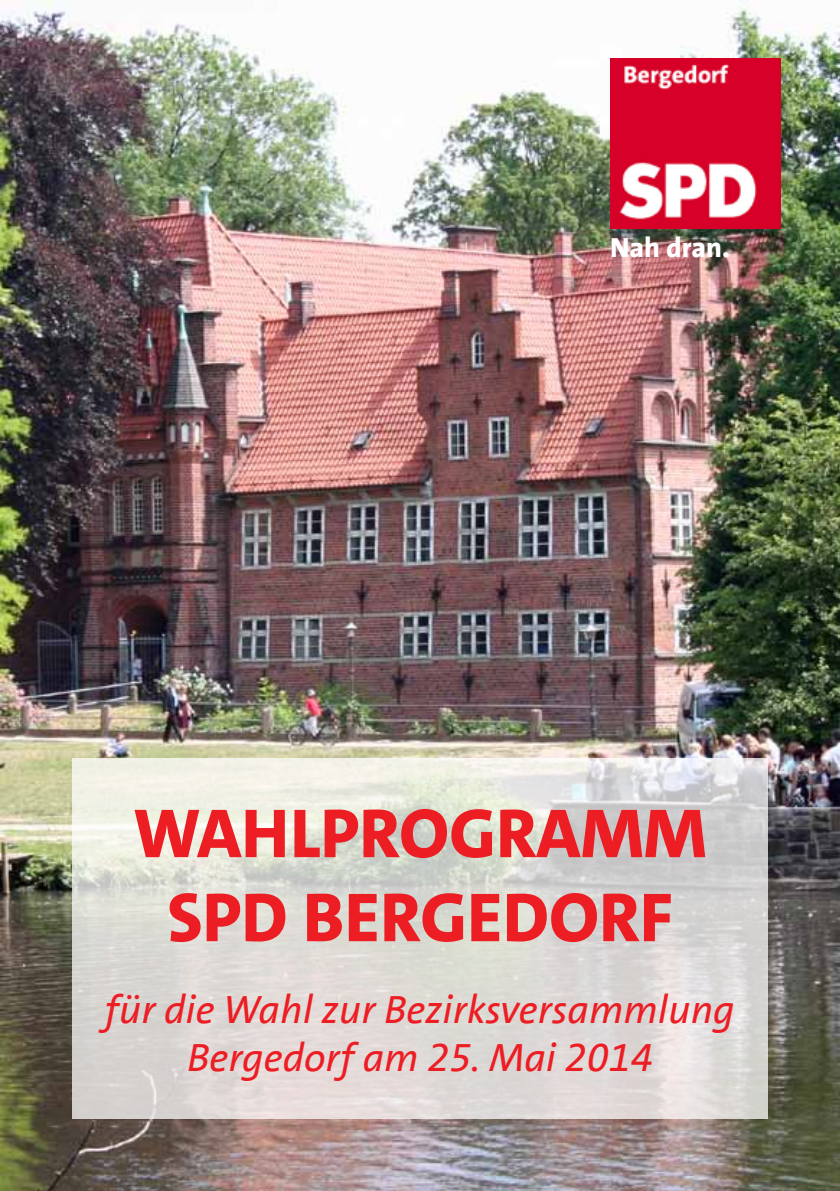
<style>
.page{position:relative;width:840px;height:1191px;background:#fff}
.page>*{position:absolute;margin:0;border:0;box-sizing:border-box;transform-origin:0 0}
.t1{font:800 70px/84px "SPD The Sans Versal";color:#ed1d24;text-align:center}
.t2{font:italic 40px/48px "SPD The Sans";color:#ed1d24;text-align:center}
.t3{font:800 28px "SPD The Sans";color:#fff}
</style>
<div class="page">
<img style="left:0;top:0;width:839px;height:1191px">
<img style="left:609px;top:58px;width:171px;height:170px">
<svg style="left:72px;top:758px;width:695px;height:361px;background:#dddcd7"></svg>
<p class="t3" style="left:609px;top:229px;width:121px">Nah dran.</p>
<h1 class="t1" style="left:133px;top:792px;width:574px">WAHLPROGRAMM<br>SPD BERGEDORF</h1>
<p class="t2" style="left:105px;top:986px;width:630px">für die Wahl zur Bezirksversammlung<br>Bergedorf am 25. Mai 2014</p>
</div>
